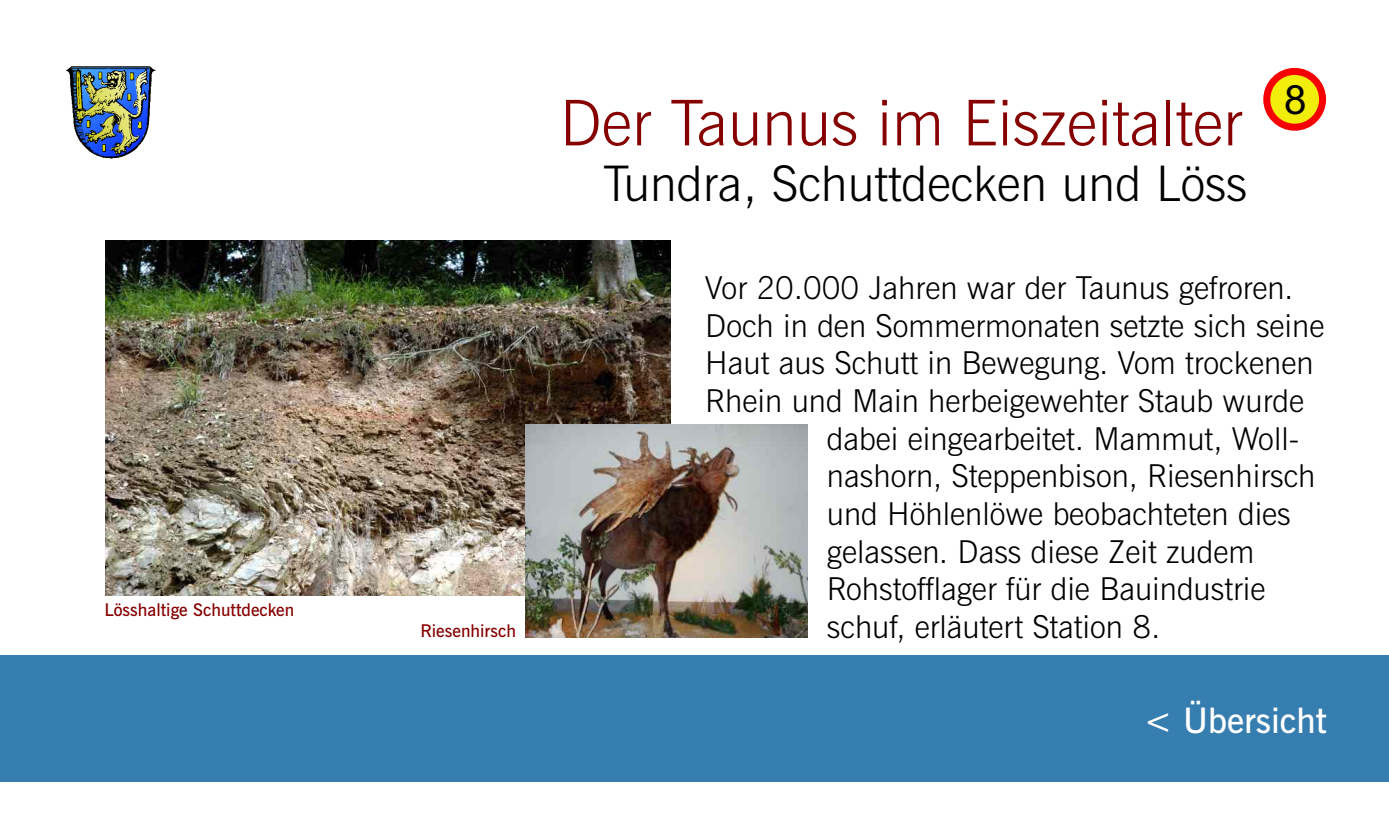
<style>
.page{position:relative;width:1389px;height:824px;background:#fff}
.page>*{position:absolute;margin:0;border:0;box-sizing:border-box;transform-origin:0 0}
.t1{font:300 63px "News Gothic BT";color:#870000}
.t2{font:300 49px "News Gothic BT";color:#000}
.t3{font:40.43px "Arial";color:#000}
.t4{font:600 35px "News Gothic BT";color:#fff}
.t5{font:300 31.5px "News Gothic BT";color:#000}
.t6{font:600 17.5px "News Gothic BT";color:#870000}
</style>
<div class="page">
<div style="left:0;top:655px;width:1389px;height:126px;background:#367db0"></div>
<svg style="left:1263px;top:68px;width:63px;height:63px;background:#f4910a"></svg>
<img style="left:106px;top:241px;width:565px;height:354px">
<img style="left:525px;top:424px;width:282px;height:213px">
<img style="left:66px;top:66px;width:90px;height:92px">
<p class="t6" style="left:104px;top:602px;width:191px">Lösshaltige Schuttdecken</p>
<h1 class="t1" style="left:560px;top:97px;width:684px">Der Taunus im Eiszeitalter</h1>
<h2 class="t2" style="left:603px;top:164px;width:646px">Tundra, Schuttdecken und Löss</h2>
<p class="t3" style="left:1284px;top:84px;width:24px">8</p>
<p class="t5" style="left:705px;top:275px;width:590px">Vor 20.000 Jahren war der Taunus gefroren.</p>
<p class="t5" style="left:705px;top:312px;width:621px">Doch in den Sommermonaten setzte sich seine</p>
<p class="t5" style="left:705px;top:350px;width:610px">Haut aus Schutt in Bewegung. Vom trockenen</p>
<p class="t5" style="left:705px;top:388px;width:600px">Rhein und Main herbeigewehter Staub wurde</p>
<p class="t5" style="left:827px;top:425px;width:474px">dabei eingearbeitet. Mammut, Woll-</p>
<p class="t5" style="left:827px;top:463px;width:490px">nashorn, Steppenbison, Riesenhirsch</p>
<p class="t5" style="left:827px;top:501px;width:465px">und Höhlenlöwe beobachteten dies</p>
<p class="t5" style="left:827px;top:538px;width:429px">gelassen. Dass diese Zeit zudem</p>
<p class="t5" style="left:827px;top:576px;width:440px">Rohstofflager für die Bauindustrie</p>
<p class="t6" style="left:420px;top:624px;width:97px">Riesenhirsch</p>
<p class="t5" style="left:827px;top:614px;width:335px">schuf, erläutert Station 8.</p>
<p class="t4" style="left:1143px;top:705px;width:185px">&lt; Übersicht</p>
</div>
